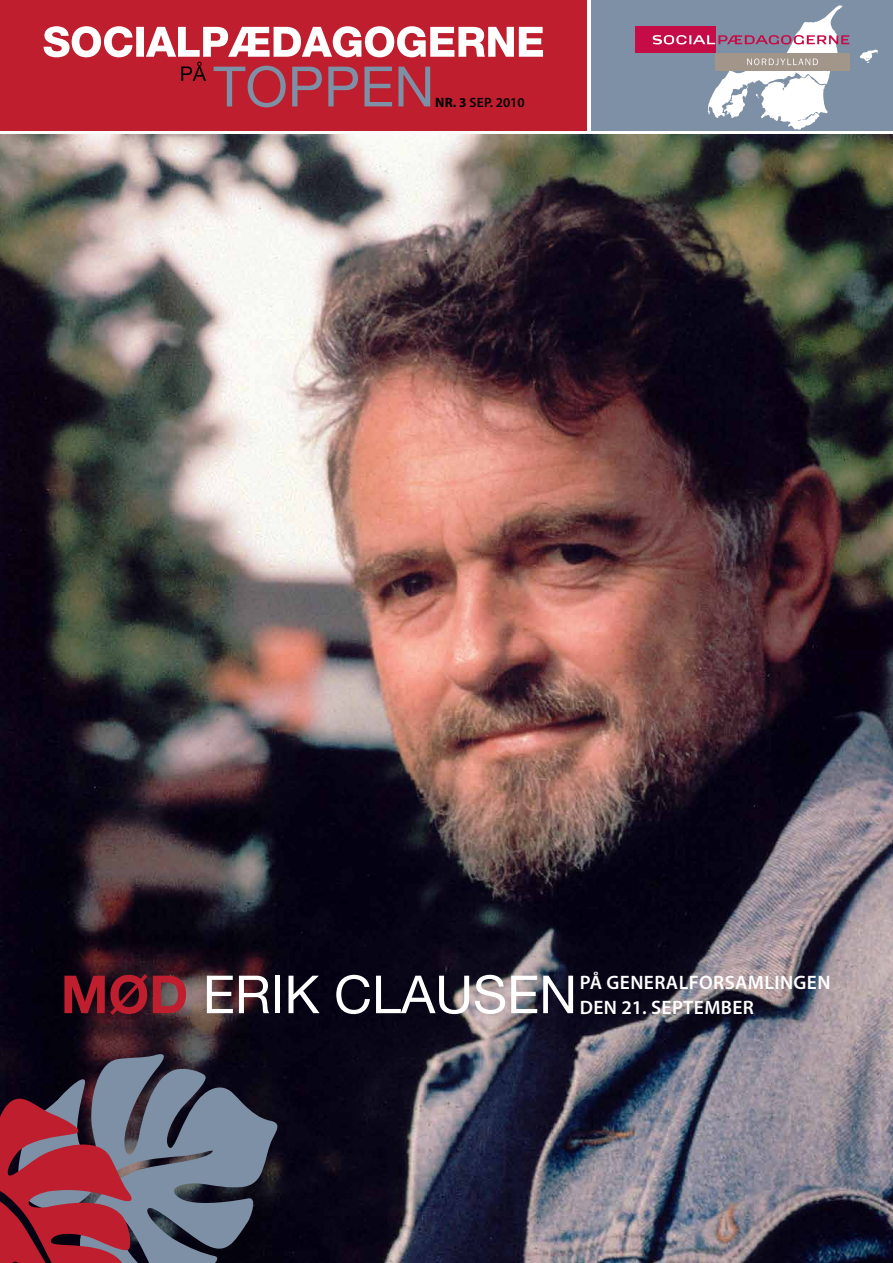
<style>
.page{position:relative;width:893px;height:1263px;background:#fff}
.page>*{position:absolute;margin:0;border:0;box-sizing:border-box;transform-origin:0 0}
.t1{font:52.5px "Helvetica Neue";color:#fff}
.t2{font:600 19.5px/24.8px "Myriad Pro";letter-spacing:.02em;color:#fff}
.t3{font:600 13.5px "Myriad Pro";color:#000}
.s1{font-weight:700}
.s2{font-weight:700;color:#be1e2d}
</style>
<div class="page">
<img style="left:0;top:134px;width:893px;height:1129px">
<svg style="left:16px;top:1052px;width:265px;height:211px;background:#4c5465"></svg>
<svg style="left:0;top:1092px;width:135px;height:171px;background:#963949"></svg>
<div style="left:591px;top:0;width:302px;height:131px;background:#7e90a5"></div>
<div style="left:0;top:0;width:587px;height:131px;background:#be1e2d"></div>
<div style="left:635px;top:26px;width:80px;height:27px;background:#c60c46"></div>
<svg style="left:653px;top:5px;width:225px;height:125px"></svg>
<svg style="left:44px;top:26px;width:499px;height:81px"></svg>
<p class="t3" style="left:435px;top:94px;width:91px"><span class="s1">nr. 3</span> SEP. 2010</p>
<h1 class="t1" style="left:61px;top:963px;width:518px"><span class="s2">mød</span> ERIK CLAUSEN</h1>
<p class="t2" style="left:580px;top:969px;width:252px">PÅ GENERALFORSAMLINGEN<br>DEN 21. SEPTEMBER</p>
</div>
